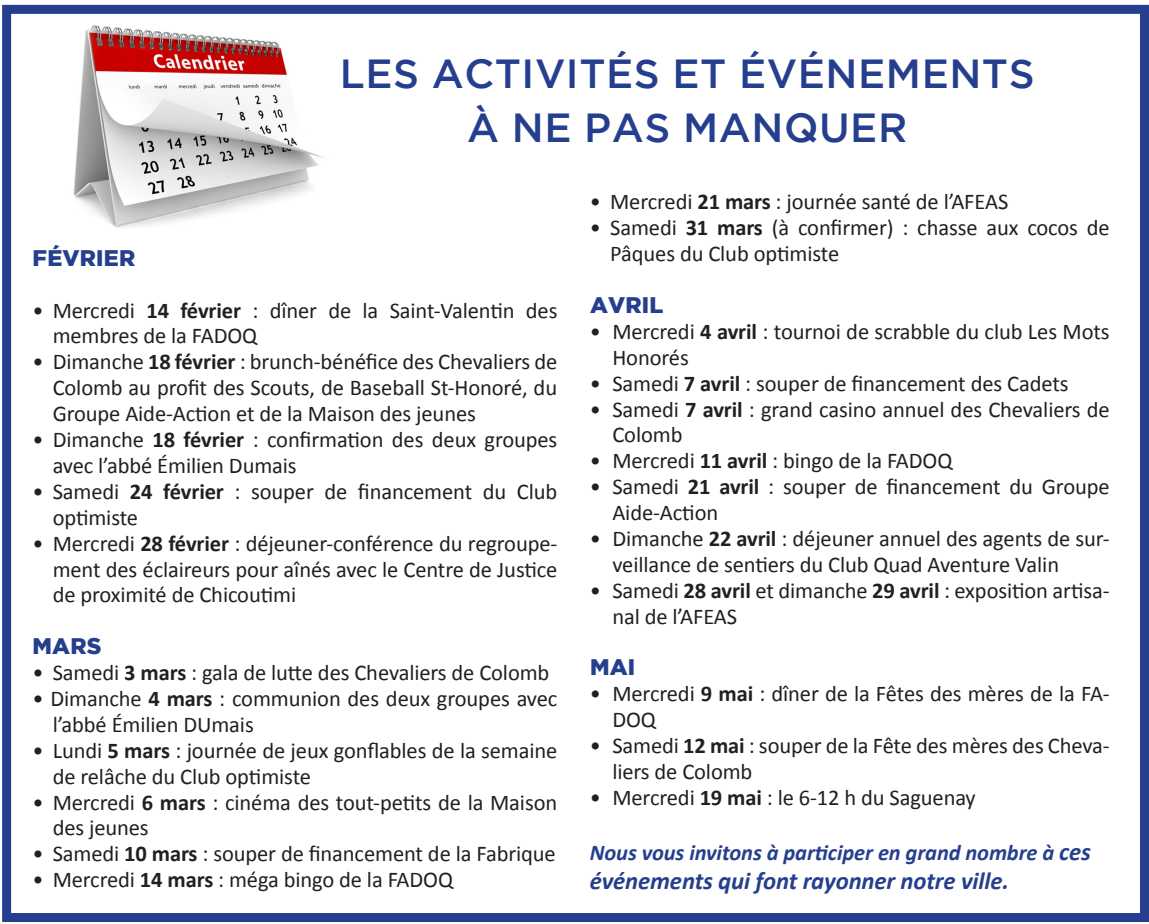
<style>
.page{position:relative;width:1149px;height:924px;background:#fff}
.page>*{position:absolute;margin:0;border:0;box-sizing:border-box;transform-origin:0 0}
.t1{font:500 40.5px "Gotham";letter-spacing:.015em;color:#253f8e}
.Texte{font:italic 700 24.75px "Calibri";letter-spacing:-.005em;color:#253f8e}
.Texte-2{font:22.5px/25.9px "Calibri";letter-spacing:-.005em;color:#231f20}
.Texte-3{font:italic 700 22.5px "Calibri";letter-spacing:-.005em;color:#253f8e}
.Texte-4{font:900 22.5px "Gotham";letter-spacing:.01em;color:#253f8e}
.s1{font-weight:700}
.s2{font-size:24.75px}
</style>
<div class="page">
<div style="left:2px;top:5px;width:1147px;height:916px;border:9px solid #253f8e"></div>
<img style="left:73px;top:26px;width:251px;height:202px">
<p class="t1" style="left:340px;top:50px;width:696px">LES ACTIVITÉS ET ÉVÉNEMENTS</p>
<p class="t1" style="left:467px;top:104px;width:441px">À NE PAS MANQUER</p>
<p class="Texte-4" style="left:33px;top:245px;width:104px">FÉVRIER</p>
<p class="Texte-2" style="left:53px;top:297px;width:506px;text-indent:-20px">• Mercredi <span class="s1">14 février</span> : dîner de la Saint-Valentin des membres de la FADOQ</p>
<p class="Texte-2" style="left:53px;top:349px;width:506px;text-align:justify;text-indent:-20px">• Dimanche <span class="s1">18 février</span> : brunch-bénéfice des Chevaliers de Colomb au profit des Scouts, de Baseball St-Honoré, du Groupe Aide-Action et de la Maison des jeunes</p>
<p class="Texte-2" style="left:53px;top:426px;width:506px;text-indent:-20px">• Dimanche <span class="s1">18 février</span> : confirmation des deux groupes avec l’abbé Émilien Dumais</p>
<p class="Texte-2" style="left:53px;top:478px;width:506px;text-indent:-20px">• Samedi <span class="s1">24 février</span> : souper de financement du Club optimiste</p>
<p class="Texte-2" style="left:53px;top:530px;width:506px;text-align:justify;text-indent:-20px">• Mercredi <span class="s1">28 février</span> : déjeuner-conférence du regroupe&shy;ment des éclaireurs pour aînés avec le Centre de Justice de proximité de Chicoutimi</p>
<p class="Texte-4" style="left:33px;top:633px;width:70px">MARS</p>
<p class="Texte-2" style="left:32px;top:659px;width:518px">• Samedi <span class="s1">3 mars</span> : gala de lutte des Chevaliers de Colomb</p>
<p class="Texte-2" style="left:53px;top:685px;width:506px;text-indent:-20px">• Dimanche <span class="s1">4 mars</span> : communion des deux groupes avec l’abbé Émilien DUmais</p>
<p class="Texte-2" style="left:53px;top:737px;width:506px;text-indent:-20px">• Lundi <span class="s1">5 mars</span> : journée de jeux gonflables de la semaine de relâche du Club optimiste</p>
<p class="Texte-2" style="left:53px;top:789px;width:506px;text-indent:-20px">• Mercredi <span class="s1">6 mars</span> : cinéma des tout-petits de la Maison des jeunes</p>
<p class="Texte-2" style="left:32px;top:840px;width:525px">• Samedi <span class="s1">10 mars</span> : souper de financement de la Fabrique</p>
<p class="Texte-2" style="left:32px;top:866px;width:422px">• Mercredi <span class="s1">14 mars</span> : méga bingo de la FADOQ</p>
<p class="Texte-2" style="left:590px;top:189px;width:420px">• Mercredi <span class="s1">21 mars</span> : journée santé de l’AFEAS</p>
<p class="Texte-2" style="left:610px;top:215px;width:501px;text-indent:-20px">• Samedi <span class="s1">31 mars</span> (à confirmer) : chasse aux cocos de<br>Pâques du Club optimiste</p>
<p class="Texte-4" style="left:590px;top:292px;width:75px">AVRIL</p>
<p class="Texte-2" style="left:612px;top:318px;width:499px;text-indent:-22px">• Mercredi <span class="s1">4 avril</span> : tournoi de scrabble du club Les Mots<br>Honorés</p>
<p class="Texte-2" style="left:590px;top:370px;width:480px">• Samedi <span class="s1">7 avril</span> : souper de financement des Cadets</p>
<p class="Texte-2" style="left:612px;top:396px;width:499px;text-indent:-22px">• Samedi <span class="s1">7 avril</span> : grand casino annuel des Chevaliers de<br>Colomb</p>
<p class="Texte-2" style="left:590px;top:448px;width:364px">• Mercredi <span class="s1">11 avril</span> : bingo de la FADOQ</p>
<p class="Texte-2" style="left:612px;top:474px;width:499px;text-indent:-22px">• Samedi <span class="s1">21 avril</span> : souper de financement du Groupe<br>Aide-Action</p>
<p class="Texte-2" style="left:612px;top:525px;width:499px;text-indent:-22px">• Dimanche <span class="s1">22 avril</span> : déjeuner annuel des agents de sur&shy;veillance de sentiers du Club Quad Aventure Valin</p>
<p class="Texte-2" style="left:612px;top:577px;width:499px;text-indent:-22px">• Samedi <span class="s1">28 avril</span> et dimanche <span class="s1">29 avril</span> : exposition artisa&shy;nal de l’AFEAS</p>
<p class="Texte-4" style="left:590px;top:654px;width:47px">MAI</p>
<p class="Texte-2" style="left:612px;top:681px;width:499px;text-indent:-22px">• Mercredi <span class="s1">9 mai</span> : dîner de la Fêtes des mères de la FA-<br>DOQ</p>
<p class="Texte-2" style="left:612px;top:732px;width:499px;text-indent:-22px">• Samedi <span class="s1">12 mai</span> : souper de la Fête des mères des Cheva&shy;liers de Colomb</p>
<p class="Texte-2" style="left:590px;top:784px;width:387px">• Mercredi <span class="s1">19 mai</span> : le 6-12 h du Saguenay</p>
<p class="Texte-3" style="left:590px;top:838px;width:502px">Nous vous invitons à participer en grand nombre à <span class="s2">ces</span></p>
<p class="Texte" style="left:590px;top:865px;width:421px">événements qui font rayonner notre ville.</p>
</div>
